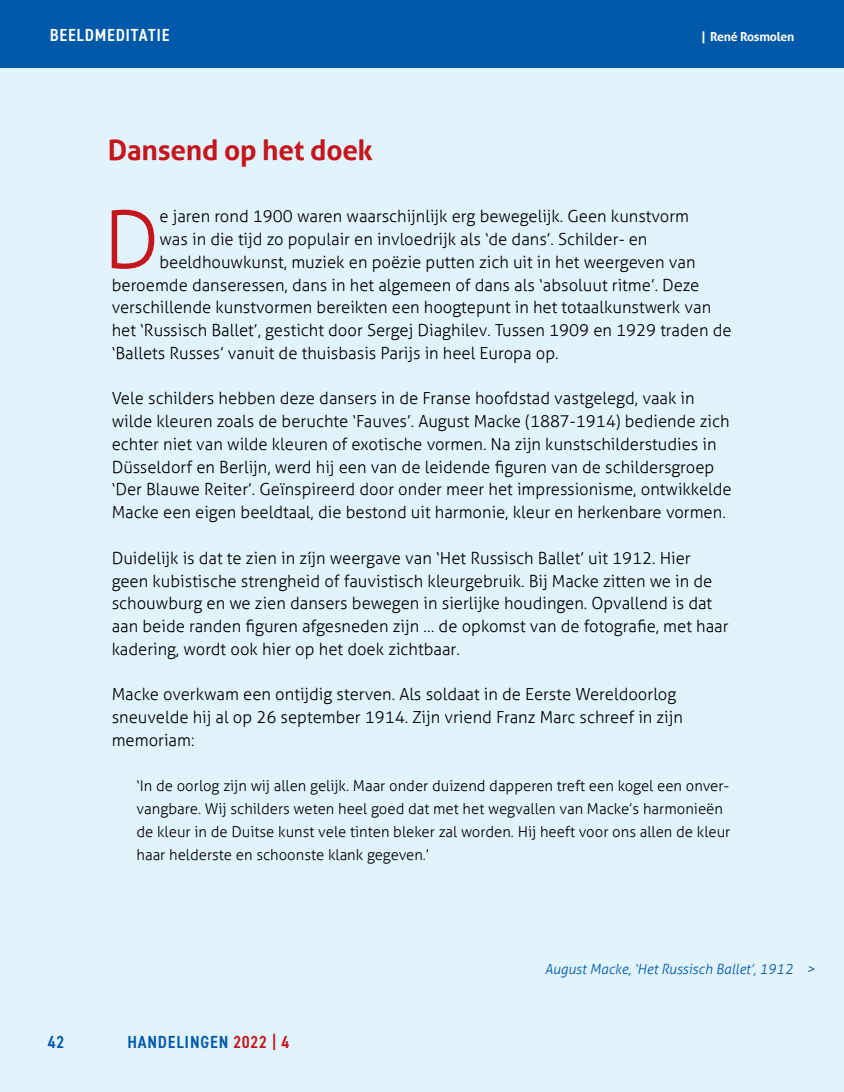
<style>
.page{position:relative;width:844px;height:1092px;background:#fff}
.page>*{position:absolute;margin:0;border:0;box-sizing:border-box;transform-origin:0 0}
.t1{font:300 79.8px "Aller";color:#c4161c}
.t2{font:700 28px "Aller";letter-spacing:-.01em;color:#c4161c}
.t3{font:600 condensed 17.5px "DIN2014";letter-spacing:.045em;color:#0058a9}
.t4{font:600 condensed 17.5px "DIN2014";letter-spacing:.045em;color:#fff}
.t5{font:300 16.62px/22.8px "Aller";color:#000}
.t6{font:300 14.88px/22.8px "Aller";color:#000}
.t7{font:italic 300 14px "Aller";color:#0058a9}
.t8{font:700 12.25px "Aller";letter-spacing:-.02em;color:#fff}
.s1{color:#c4161c}
</style>
<div class="page">
<div style="left:0;top:0;width:843px;height:1091px;background:#e1f4fd"></div>
<div style="left:0;top:0;width:843px;height:67px;background:#0058a9"></div>
<p class="t4" style="left:50px;top:24px;width:121px">BEELDMEDITATIE</p>
<h2 class="t2" style="left:108px;top:132px;width:266px">Dansend op het doek</h2>
<p class="t8" style="left:701px;top:29px;width:94px">| René Rosmolen</p>
<h1 class="t1" style="left:104px;top:191px;width:57px">D</h1>
<p class="t5" style="left:159px;top:205px;width:531px">e jaren rond 1900 waren waarschijnlijk erg bewegelijk. Geen kunstvorm</p>
<p class="t5" style="left:159px;top:228px;width:489px">was in die tijd zo populair en invloedrijk als ‘de dans’. Schilder- en</p>
<p class="t5" style="left:159px;top:250px;width:537px">beeldhouwkunst, muziek en poëzie putten zich uit in het weergeven van</p>
<p class="t5" style="left:112px;top:273px;width:589px">beroemde danseressen, dans in het algemeen of dans als ‘absoluut ritme’. Deze</p>
<p class="t5" style="left:112px;top:296px;width:600px">verschillende kunstvormen bereikten een hoogtepunt in het totaalkunstwerk van</p>
<p class="t5" style="left:112px;top:319px;width:621px">het ‘Russisch Ballet’, gesticht door Sergej Diaghilev. Tussen 1909 en 1929 traden de</p>
<p class="t5" style="left:112px;top:341px;width:448px">‘Ballets Russes’ vanuit de thuisbasis Parijs in heel Europa op.</p>
<p class="t5" style="left:112px;top:387px;width:621px">Vele schilders hebben deze dansers in de Franse hoofdstad vastgelegd, vaak in wilde kleuren zoals de beruchte ‘Fauves’. August Macke (1887-1914) bediende zich echter niet van wilde kleuren of exotische vormen. Na zijn kunstschilderstudies in Düsseldorf en Berlijn, werd hij een van de leidende figuren van de schildersgroep ‘Der Blauwe Reiter’. Geïnspireerd door onder meer het impressionisme, ontwikkelde Macke een eigen beeldtaal, die bestond uit harmonie, kleur en herkenbare vormen.</p>
<p class="t5" style="left:112px;top:546px;width:618px">Duidelijk is dat te zien in zíjn weergave van ‘Het Russisch Ballet’ uit 1912. Hier geen kubistische strengheid of fauvistisch kleurgebruik. Bij Macke zitten we in de schouwburg en we zien dansers bewegen in sierlijke houdingen. Opvallend is dat aan beide randen figuren afgesneden zijn … de opkomst van de fotografie, met haar kadering, wordt ook hier op het doek zichtbaar.</p>
<p class="t5" style="left:112px;top:683px;width:572px">Macke overkwam een ontijdig sterven. Als soldaat in de Eerste Wereldoorlog sneuvelde hij al op 26 september 1914. Zijn vriend Franz Marc schreef in zijn memoriam:</p>
<p class="t6" style="left:136px;top:774px;width:595px">‘In de oorlog zijn wij allen gelijk. Maar onder duizend dapperen treft een kogel een onver&shy;vangbare. Wij schilders weten heel goed dat met het wegvallen van Macke’s harmonieën de kleur in de Duitse kunst vele tinten bleker zal worden. Hij heeft voor ons allen de kleur haar helderste en schoonste klank gegeven.’</p>
<p class="t3" style="left:48px;top:1030px;width:18px">42</p>
<p class="t3" style="left:127px;top:1030px;width:163px">HANDELINGEN <span class="s1">2022 | 4</span></p>
<p class="t7" style="left:544px;top:960px;width:271px">August Macke, ‘Het Russisch Ballet’, 1912 &gt;</p>
</div>
